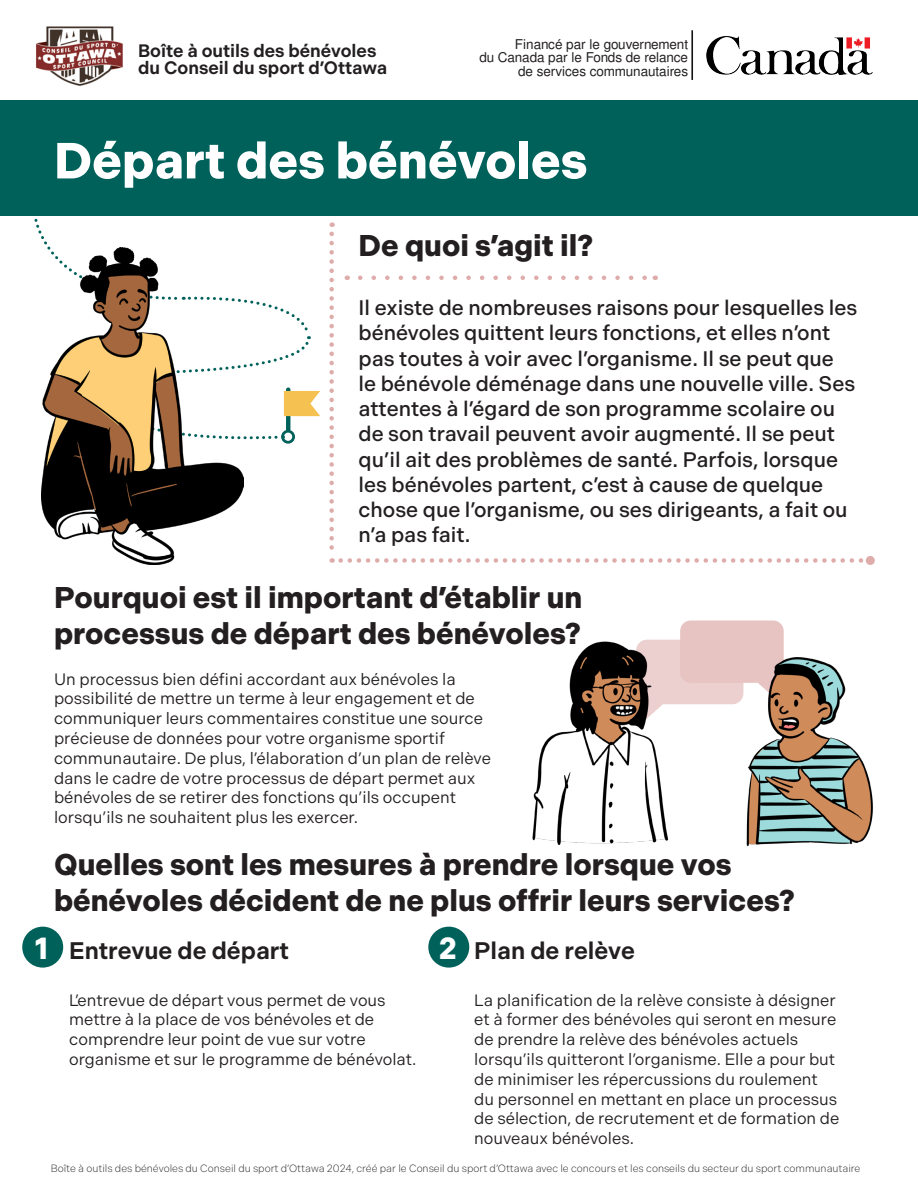
<style>
.page{position:relative;width:918px;height:1188px;background:#fff}
.page>*{position:absolute;margin:0;border:0;box-sizing:border-box;transform-origin:0 0}
.t1{font:700 50.7px "Indivisible";color:#fff}
.numbers{font:700 30.6px "Indivisible";color:#fff}
.t2{font:700 30px/36px "Indivisible";color:#231f20}
.subhead{font:600 24px "Indivisible";color:#231f20}
.t3{font:500 21px/25.2px "Indivisible";color:#231f20}
.t4{font:600 18px/16.5px "Indivisible";color:#231f20}
.body-p1{font:16.5px/19.8px "Indivisible";color:#231f20}
.t5{font:13.5px/13.5px "Free Sans";letter-spacing:-.01em;color:#231f20;text-align:right}
.t6{font:300 10.5px "Indivisible";color:#231f20}
</style>
<div class="page">
<img style="left:36px;top:26px;width:87px;height:60px">
<img style="left:691px;top:30px;width:182px;height:50px">
<div style="left:636px;top:640px;width:107px;height:64px;background:#ecd0cf;border-radius:11px"></div>
<div style="left:0;top:100px;width:918px;height:116px;background:#00615b"></div>
<svg style="left:360px;top:276px;width:287px;height:4px"></svg>
<svg style="left:329px;top:234px;width:5px;height:329px"></svg>
<svg style="left:341px;top:558px;width:525px;height:5px"></svg>
<div style="left:866px;top:556px;width:9px;height:9px;background:#deadab;border-radius:50%"></div>
<img style="left:41px;top:445px;width:202px;height:120px">
<svg style="left:34px;top:218px;width:286px;height:227px"></svg>
<div style="left:22px;top:927px;width:41px;height:41px;background:#00615b;border-radius:50%"></div>
<div style="left:428px;top:927px;width:41px;height:41px;background:#00615b;border-radius:50%"></div>
<img style="left:532px;top:640px;width:136px;height:204px">
<div style="left:680px;top:620px;width:104px;height:63px;background:#e7c3c2;border-radius:10px"></div>
<img style="left:738px;top:649px;width:135px;height:198px">
<p class="t4" style="left:138px;top:43px;width:251px">Boîte à outils des bénévoles du Conseil du sport d’Ottawa</p>
<p class="t5" style="left:479px;top:38px;width:210px">Financé par le gouvernement<br>du Canada par le Fonds de relance de services communautaires</p>
<p class="t1" style="left:54px;top:131px;width:535px">Départ des bénévoles</p>
<p class="t2" style="left:359px;top:228px;width:236px">De quoi s’agit il?</p>
<p class="t3" style="left:359px;top:295px;width:500px">Il existe de nombreuses raisons pour lesquelles les bénévoles quittent leurs fonctions, et elles n’ont pas toutes à voir avec l’organisme. Il se peut que<br>le bénévole déménage dans une nouvelle ville. Ses attentes à l’égard de son programme scolaire ou de son travail peuvent avoir augmenté. Il se peut qu’il ait des problèmes de santé. Parfois, lorsque les bénévoles partent, c’est à cause de quelque chose que l’organisme, ou ses dirigeants, a fait ou n’a pas fait.</p>
<p class="t2" style="left:54px;top:579px;width:530px">Pourquoi est il important d’établir un processus de départ des bénévoles?</p>
<p class="body-p1" style="left:54px;top:669px;width:439px">Un processus bien défini accordant aux bénévoles la possibilité de mettre un terme à leur engagement et de communiquer leurs commentaires constitue une source précieuse de données pour votre organisme sportif communautaire. De plus, l’élaboration d’un plan de relève dans le cadre de votre processus de départ permet aux bénévoles de se retirer des fonctions qu’ils occupent lorsqu’ils ne souhaitent plus les exercer.</p>
<p class="t2" style="left:54px;top:847px;width:742px">Quelles sont les mesures à prendre lorsque vos bénévoles décident de ne plus offrir leurs services?</p>
<p class="numbers" style="left:35px;top:930px;width:14px">1</p>
<p class="subhead" style="left:69px;top:937px;width:221px">Entrevue de départ</p>
<p class="numbers" style="left:439px;top:930px;width:19px">2</p>
<p class="body-p1" style="left:69px;top:990px;width:349px">L’entrevue de départ vous permet de vous mettre à la place de vos bénévoles et de comprendre leur point de vue sur votre organisme et sur le programme de bénévolat.</p>
<p class="subhead" style="left:474px;top:937px;width:162px">Plan de relève</p>
<p class="body-p1" style="left:474px;top:990px;width:367px">La planification de la relève consiste à désigner et à former des bénévoles qui seront en mesure de prendre la relève des bénévoles actuels lorsqu’ils quitteront l’organisme. Elle a pour but de minimiser les répercussions du roulement du personnel en mettant en place un processus de sélection, de recrutement et de formation de nouveaux bénévoles.</p>
<p class="t6" style="left:51px;top:1163px;width:811px">Boîte à outils des bénévoles du Conseil du sport d’Ottawa 2024, créé par le Conseil du sport d’Ottawa avec le concours et les conseils du secteur du sport communautaire</p>
</div>
